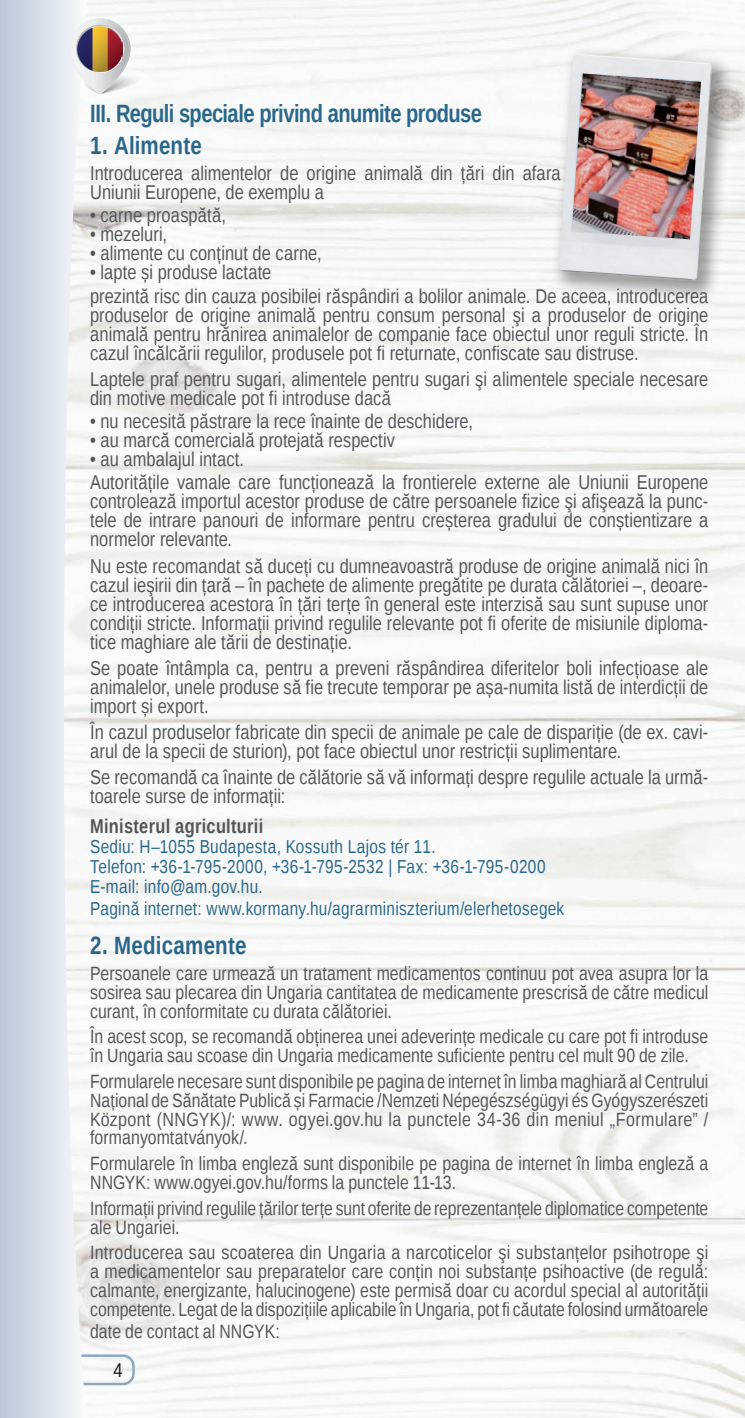
<style>
.page{position:relative;width:745px;height:1418px;background:#fff}
.page>*{position:absolute;margin:0;border:0;box-sizing:border-box;transform-origin:0 0}
.kenyérszöveg_PP{font:700 25px "Liberation Sans Narrow";letter-spacing:-.025em;color:#29678a}
.cim_PP{font:700 25px "Liberation Sans Narrow";letter-spacing:.005em;color:#29678a}
.kenyérszöveg_PP-2{font:700 25px "Liberation Sans Narrow";letter-spacing:.005em;color:#29678a}
.kenyérszöveg_PP-3{font:20px/19px "Liberation Sans Narrow";letter-spacing:.005em;color:#535559}
.kenyérszöveg_PP-4{font:700 20px "Liberation Sans Narrow";letter-spacing:.015em;color:#535559}
.t1{font:20px "Liberation Sans Narrow";color:#111211}
.kenyérszöveg_PP-5{font:19.25px/18.8px "Liberation Sans Narrow";letter-spacing:.005em;color:#535559;text-align:justify}
.felsorolás_PP{font:18.75px "Liberation Sans Narrow";letter-spacing:.015em;color:#29678a}
</style>
<div class="page">
<div style="left:0;top:1354px;width:135px;height:31px;border:2px solid #8ea9bf;border-radius:11px"></div>
<svg style="left:0;top:0;width:87px;height:1417px"></svg>
<img style="left:71px;top:20px;width:58px;height:74px">
<svg style="left:76px;top:25px;width:73px;height:69px"></svg>
<img style="left:77px;top:26px;width:46px;height:46px">
<div style="left:550px;top:45px;width:184px;height:258px;background:#111211;opacity:.39"></div>
<img style="left:550px;top:47px;width:170px;height:241px">
<img style="left:571px;top:74px;width:129px;height:165px">
<p class="kenyérszöveg_PP" style="left:90px;top:96px;width:393px">III. Reguli speciale privind anumite produse</p>
<p class="kenyérszöveg_PP-2" style="left:90px;top:128px;width:113px">1. Alimente</p>
<p class="kenyérszöveg_PP-3" style="left:90px;top:165px;width:472px">Introducerea alimentelor de origine animală din țări din afara<br>Uniunii Europene, de exemplu a</p>
<p class="kenyérszöveg_PP-3" style="left:90px;top:207px;width:137px">• carne proaspătă,</p>
<p class="kenyérszöveg_PP-3" style="left:90px;top:226px;width:78px">• mezeluri,</p>
<p class="kenyérszöveg_PP-3" style="left:90px;top:245px;width:233px">• alimente cu conținut de carne,</p>
<p class="kenyérszöveg_PP-3" style="left:90px;top:264px;width:183px">• lapte și produse lactate</p>
<p class="kenyérszöveg_PP-3" style="left:90px;top:287px;width:619px;text-align:justify">prezintă risc din cauza posibilei răspândiri a bolilor animale. De aceea, introducerea produselor de origine animală pentru consum personal şi a produselor de origine animală pentru hrănirea animalelor de companie face obiectul unor reguli stricte. În cazul încălcării regulilor, produsele pot fi returnate, confiscate sau distruse.</p>
<p class="kenyérszöveg_PP-3" style="left:90px;top:370px;width:619px">Laptele praf pentru sugari, alimentele pentru sugari şi alimentele speciale necesare din motive medicale pot fi introduse dacă</p>
<p class="kenyérszöveg_PP-3" style="left:90px;top:412px;width:384px">• nu necesită păstrare la rece înainte de deschidere,</p>
<p class="kenyérszöveg_PP-3" style="left:90px;top:431px;width:306px">• au marcă comercială protejată respectiv</p>
<p class="kenyérszöveg_PP-3" style="left:90px;top:450px;width:155px">• au ambalajul intact.</p>
<p class="kenyérszöveg_PP-3" style="left:90px;top:474px;width:619px;text-align:justify">Autoritățile vamale care funcționează la frontierele externe ale Uniunii Europene controlează importul acestor produse de către persoanele fizice şi afişează la punc&shy;tele de intrare panouri de informare pentru creșterea gradului de conștientizare a normelor relevante.</p>
<p class="kenyérszöveg_PP-3" style="left:90px;top:557px;width:619px;text-align:justify">Nu este recomandat să duceți cu dumneavoastră produse de origine animală nici în cazul ieşirii din țară – în pachete de alimente pregătite pe durata călătoriei –, deoare&shy;ce introducerea acestora în țări terțe în general este interzisă sau sunt supuse unor condiții stricte. Informații privind regulile relevante pot fi oferite de misiunile diploma&shy;tice maghiare ale tării de destinație.</p>
<p class="kenyérszöveg_PP-3" style="left:90px;top:659px;width:619px;text-align:justify">Se poate întâmpla ca, pentru a preveni răspândirea diferitelor boli infecțioase ale animalelor, unele produse să fie trecute temporar pe așa-numita listă de interdicții de import și export.</p>
<p class="kenyérszöveg_PP-3" style="left:90px;top:723px;width:619px">În cazul produselor fabricate din specii de animale pe cale de dispariție (de ex. cavi&shy;arul de la specii de sturion), pot face obiectul unor restricții suplimentare.</p>
<p class="kenyérszöveg_PP-3" style="left:90px;top:768px;width:619px">Se recomandă ca înainte de călătorie să vă informați despre regulile actuale la urmă&shy;toarele surse de informații:</p>
<p class="kenyérszöveg_PP-4" style="left:90px;top:811px;width:174px">Ministerul agriculturii</p>
<p class="felsorolás_PP" style="left:90px;top:835px;width:347px">Sediu: H–1055 Budapesta, Kossuth Lajos tér 11.</p>
<p class="felsorolás_PP" style="left:90px;top:855px;width:456px">Telefon: +36-1-795-2000, +36-1-795-2532 | Fax: +36-1-795-0200</p>
<p class="felsorolás_PP" style="left:90px;top:875px;width:174px">E-mail: info@am.gov.hu.</p>
<p class="felsorolás_PP" style="left:90px;top:898px;width:475px">Pagină internet: www.kormany.hu/agrarminiszterium/elerhetosegek</p>
<p class="cim_PP" style="left:90px;top:928px;width:158px">2. Medicamente</p>
<p class="kenyérszöveg_PP-5" style="left:90px;top:964px;width:619px">Persoanele care urmează un tratament medicamentos continuu pot avea asupra lor la sosirea sau plecarea din Ungaria cantitatea de medicamente prescrisă de către medicul curant, în conformitate cu durata călătoriei.</p>
<p class="kenyérszöveg_PP-5" style="left:90px;top:1028px;width:619px">În acest scop, se recomandă obținerea unei adeverințe medicale cu care pot fi introduse în Ungaria sau scoase din Ungaria medicamente suficiente pentru cel mult 90 de zile.</p>
<p class="kenyérszöveg_PP-5" style="left:90px;top:1072px;width:619px">Formularele necesare sunt disponibile pe pagina de internet în limba maghiară al Centrului Național de Sănătate Publică și Farmacie /Nemzeti Népegészségügyi és Gyógyszerészeti Központ (NNGYK)/: www. ogyei.gov.hu la punctele 34-36 din meniul „Formulare” / formanyomtatványok/.</p>
<p class="kenyérszöveg_PP-5" style="left:90px;top:1154px;width:619px">Formularele în limba engleză sunt disponibile pe pagina de internet în limba engleză a<br>NNGYK: www.ogyei.gov.hu/forms la punctele 11-13.</p>
<p class="kenyérszöveg_PP-5" style="left:90px;top:1199px;width:619px">Informații privind regulile țărilor terțe sunt oferite de reprezentanțele diplomatice competente ale Ungariei.</p>
<p class="kenyérszöveg_PP-5" style="left:90px;top:1244px;width:619px">Introducerea sau scoaterea din Ungaria a narcoticelor şi substanțelor psihotrope şi a medicamentelor sau preparatelor care conțin noi substanțe psihoactive (de regulă: calmante, energizante, halucinogene) este permisă doar cu acordul special al autorității competente. Legat de la dispozițiile aplicabile în Ungaria, pot fi căutate folosind următoarele</p>
<p class="kenyérszöveg_PP-5" style="left:90px;top:1322px;width:191px">date de contact al NNGYK:</p>
<p class="t1" style="left:113px;top:1358px;width:11px">4</p>
</div>
